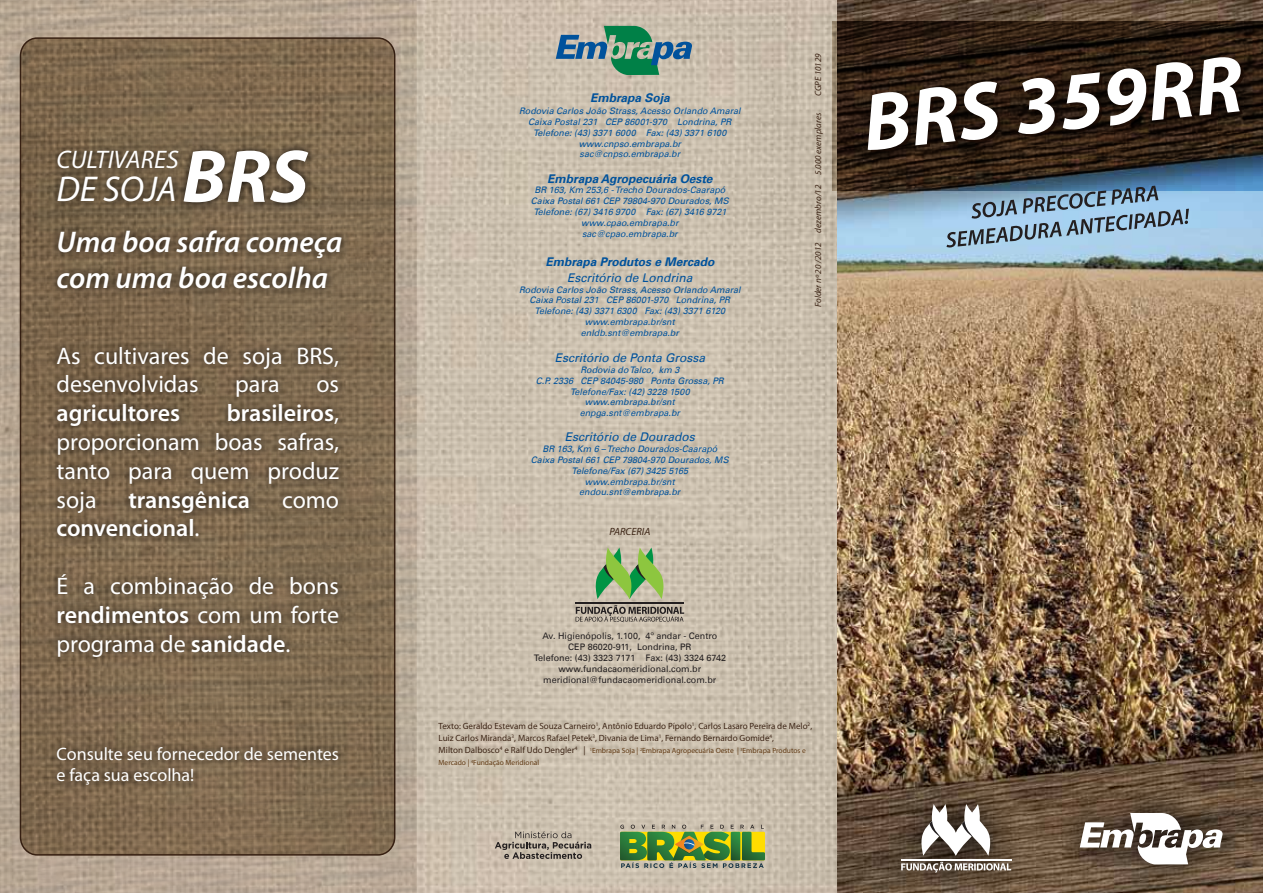
<style>
.page{position:relative;width:1263px;height:893px;background:#fff}
.page>*{position:absolute;margin:0;border:0;box-sizing:border-box;transform-origin:0 0}
.t1{font:italic 36px "Myriad Pro";color:#fff}
.t2{font:italic 600 30px/36px "Myriad Pro";color:#fff}
.t3{font:italic 25.5px "Myriad Pro";color:#fff}
.t4{font:24px/28.8px "Myriad Pro";color:#fff;text-align:justify}
.t5{font:600 24px "Myriad Pro";color:#fff}
.t6{font:18px/21.6px "Myriad Pro";color:#fff}
.t7{font:italic 12px "Univers LT";color:#00529c}
.t8{font:italic 700 12px "Univers LT";color:#00529c}
.t9{font:italic 10.5px "Myriad Pro";color:#3c2415}
.t10{font:italic 9px/10.8px "Univers LT";color:#00529c;text-align:center}
.t11{font:9px/12px "Myriad Pro";color:#3c2415}
.t12{font:9px/10.8px "Univers LT";color:#231f20;text-align:center}
.t13{font:italic 9px "Myriad";color:#3c2415}
.t14{font:7.5px/12px "Myriad Pro";color:#603913}
.s1{font-weight:700;font-size:75.45px}
.s2{font-weight:600}
.s3{font-weight:400}
.s4{font-size:9px;color:#3c2415}
</style>
<div class="page">
<img style="left:417px;top:0;width:421px;height:893px">
<img style="left:838px;top:0;width:425px;height:893px">
<img style="left:0;top:0;width:417px;height:893px">
<svg style="left:556px;top:26px;width:137px;height:49px;background:#7a9d93"></svg>
<svg style="left:590px;top:547px;width:79px;height:52px;background:#99b97e"></svg>
<svg style="left:576px;top:605px;width:108px;height:17px;background:#978e82"></svg>
<hr style="left:576px;top:602px;width:108px;height:2px;background:#231f20">
<svg style="left:495px;top:831px;width:96px;height:28px;background:#a79d90"></svg>
<svg style="left:620px;top:825px;width:145px;height:43px;background:#809a50"></svg>
<img style="left:1050px;top:775px;width:211px;height:118px">
<svg style="left:1080px;top:813px;width:143px;height:51px"></svg>
<img style="left:863px;top:766px;width:187px;height:127px">
<svg style="left:916px;top:804px;width:80px;height:52px"></svg>
<svg style="left:901px;top:862px;width:110px;height:10px"></svg>
<hr style="left:901px;top:859px;width:110px;height:1px;background:#fff">
<img style="left:44px;top:331px;width:313px;height:474px">
<img style="left:832px;top:21px;width:431px;height:170px">
<svg style="left:868px;top:81px;width:134px;height:72px"></svg>
<svg style="left:1018px;top:57px;width:226px;height:80px"></svg>
<svg style="left:946px;top:186px;width:243px;height:62px;background:#84a4bd"></svg>
<img style="left:44px;top:134px;width:125px;height:80px">
<img style="left:169px;top:126px;width:152px;height:88px">
<img style="left:44px;top:214px;width:327px;height:101px">
<h1 class="t1" style="left:57px;top:167px;width:253px">DE SOJA<span class="s1">BRS</span></h1>
<h2 class="t2" style="left:57px;top:223px;width:287px">Uma boa safra começa com uma boa escolha</h2>
<h3 class="t3" style="left:57px;top:144px;width:123px">CULTIVARES</h3>
<h3 class="t4" style="left:57px;top:341px;width:284px">As cultivares de soja BRS, desenvolvidas</h3>
<h3 class="t4" style="left:235px;top:370px;width:46px">para</h3>
<h3 class="t4" style="left:316px;top:370px;width:24px">os</h3>
<h3 class="t4" style="left:57px;top:398px;width:284px;text-indent:170px"><span class="s2">brasileiros</span>, proporcionam boas safras, tanto para quem produz soja</h3>
<h3 class="t5" style="left:57px;top:398px;width:125px">agricultores</h3>
<h3 class="t5" style="left:128px;top:484px;width:123px">transgênica</h3>
<h3 class="t4" style="left:282px;top:485px;width:58px">como</h3>
<h3 class="t5" style="left:57px;top:513px;width:144px">convencional<span class="s3">.</span></h3>
<h3 class="t4" style="left:57px;top:571px;width:284px">É a combinação de bons <span class="s2">rendimentos</span> com um forte programa de <span class="s2">sanidade</span>.</h3>
<h3 class="t6" style="left:57px;top:742px;width:284px">Consulte seu fornecedor de sementes e faça sua escolha!</h3>
<h3 class="t8" style="left:590px;top:91px;width:81px">Embrapa Soja</h3>
<p class="t10" style="left:519px;top:106px;width:223px">Rodovia Carlos João Strass, Acesso Orlando Amaral Caixa Postal 231 CEP 86001-970 Londrina, PR Telefone: (43) 3371 6000 Fax: (43) 3371 6100 www.cnpso.embrapa.br<br>sac@cnpso.embrapa.br</p>
<h3 class="t8" style="left:547px;top:171px;width:167px">Embrapa Agropecuária Oeste</h3>
<p class="t10" style="left:531px;top:185px;width:199px">BR 163, Km 253,6 - Trecho Dourados-Caarapó Caixa Postal 661 CEP 79804-970 Dourados, MS Telefone: (67) 3416 9700 Fax: (67) 3416 9721 www.cpao.embrapa.br<br>sac@cpao.embrapa.br</p>
<h3 class="t8" style="left:545px;top:255px;width:170px">Embrapa Produtos e Mercado</h3>
<h3 class="t7" style="left:567px;top:270px;width:127px">Escritório de Londrina</h3>
<p class="t10" style="left:519px;top:284px;width:223px">Rodovia Carlos João Strass, Acesso Orlando Amaral Caixa Postal 231 CEP 86001-970 Londrina, PR Telefone: (43) 3371 6300 Fax: (43) 3371 6120 www.embrapa.br/snt<br>enldb.snt@embrapa.br</p>
<h3 class="t7" style="left:555px;top:351px;width:152px">Escritório de Ponta Grossa</h3>
<p class="t10" style="left:536px;top:364px;width:189px">Rodovia do Talco, km 3<br>C.P. 2336 CEP 84045-980 Ponta Grossa, PR<br>Telefone/Fax: (42) 3228 1500 www.embrapa.br/snt enpga.snt@embrapa.br</p>
<h3 class="t7" style="left:565px;top:430px;width:132px">Escritório de Dourados</h3>
<p class="t10" style="left:531px;top:444px;width:199px">BR 163, Km 6 – Trecho Dourados-Caarapó<br>Caixa Postal 661 CEP 79804-970 Dourados, MS<br>Telefone/Fax (67) 3425 5165 www.embrapa.br/snt<br>endou.snt@embrapa.br</p>
<p class="t9" style="left:609px;top:525px;width:42px">PARCERIA</p>
<p class="t12" style="left:534px;top:631px;width:194px">Av. Higienópolis, 1.100, 4º andar - Centro CEP 86020-911, Londrina, PR<br>Telefone: (43) 3323 7171 Fax: (43) 3324 6742 www.fundacaomeridional.com.br meridional@fundacaomeridional.com.br</p>
<p class="t13" style="left:814px;top:96px;width:44px;rotate:-90deg">CGPE 10129</p>
<p class="t13" style="left:814px;top:307px;width:196px;rotate:-90deg">Folder nº 20 /2012 dezembro/12 5.000 exemplares</p>
<p class="t11" style="left:439px;top:720px;width:375px">Texto: Geraldo Estevam de Souza Carneiro<sup>1</sup>, Antônio Eduardo Pípolo<sup>1</sup>, Carlos Lasaro Pereira de Melo<sup>2</sup>,<br>Luiz Carlos Miranda<sup>3</sup>, Marcos Rafael Petek<sup>3</sup>, Divania de Lima<sup>1</sup>, Fernando Bernardo Gomide<sup>4</sup>,</p>
<p class="t14" style="left:439px;top:744px;width:369px"><span class="s4">Milton Dalbosco</span><sup>4</sup> <span class="s4">e Ralf Udo Dengler</span><sup>4</sup> <span class="s4">|</span> <sup>1</sup>Embrapa Soja | <sup>2</sup>Embrapa Agropecuária Oeste | <sup>3</sup>Embrapa Produtos e<br>Mercado | <sup>4</sup>Fundação Meridional</p>
</div>
